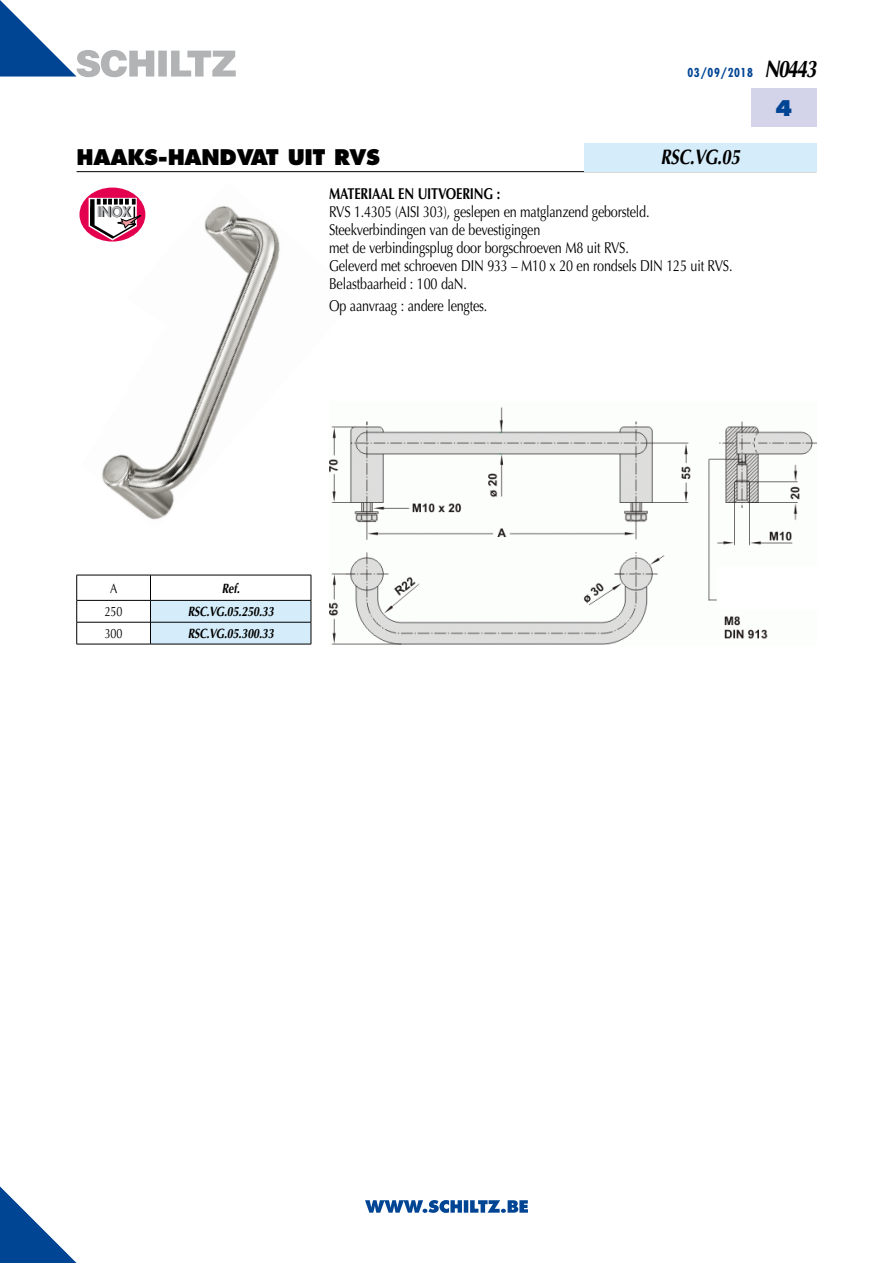
<style>
.page{position:relative;width:893px;height:1263px;background:#fff}
.page>*{position:absolute;margin:0;border:0;box-sizing:border-box;transform-origin:0 0}
.t1{font:800 21px "Futura";letter-spacing:-.015em;color:#000}
.t2{font:italic 700 21px "Optima";letter-spacing:-.015em;color:#000;scale:.8 1}
.t3{font:800 21px "Futura";color:#004494}
.t4{font:15.75px/18px "Optima";letter-spacing:-.015em;color:#000;scale:.8 1}
.t5{font:700 15.75px "Optima";letter-spacing:-.015em;color:#000;scale:.8 1}
.t6{font:800 13.8px "Futura";color:#000}
.t7{font:italic 700 13.5px "Optima";letter-spacing:-.015em;color:#000;scale:.8 1}
.t8{font:13.5px "Optima";letter-spacing:-.015em;color:#000;scale:.8 1}
.t9{font:700 condensed 12px "Futura";letter-spacing:.05em;color:#004494}
.s1{font-family:"Optima";font-style:italic;font-stretch:normal;font-size:24px;color:#000}
</style>
<div class="page">
<svg style="left:0;top:1186px;width:77px;height:77px"></svg>
<div style="left:751px;top:89px;width:65px;height:38px;background:#d3d4e9"></div>
<hr style="left:77px;top:171px;width:739px;height:1px;background:#000">
<svg style="left:0;top:0;width:236px;height:77px"></svg>
<svg style="left:365px;top:1200px;width:163px;height:13px"></svg>
<div style="left:584px;top:143px;width:232px;height:28px;background:#d5edfa"></div>
<img style="left:329px;top:407px;width:487px;height:237px">
<img style="left:82px;top:187px;width:277px;height:342px">
<hr style="left:77px;top:644px;width:73px;height:1px;background:#000">
<hr style="left:150px;top:644px;width:161px;height:1px;background:#000">
<svg style="left:76px;top:575px;width:236px;height:69px"></svg>
<div style="left:718px;top:566px;width:130px;height:43px;background:#fff"></div>
<p class="t9" style="left:687px;top:65px;width:130px">03/09/2018 <span class="s1">N0443</span></p>
<h1 class="t1" style="left:77px;top:144px;width:305px">HAAKS-HANDVAT UIT RVS</h1>
<h1 class="t2" style="left:661px;top:145px;width:101px">RSC.VG.05</h1>
<p class="t6" style="left:98px;top:203px;width:35px">INOX</p>
<p class="t5" style="left:329px;top:184px;width:215px">MATERIAAL EN UITVOERING :</p>
<p class="t4" style="left:329px;top:202px;width:506px">RVS 1.4305 (AISI 303), geslepen en matglanzend geborsteld.<br>Steekverbindingen van de bevestigingen<br>met de verbindingsplug door borgschroeven M8 uit RVS.<br>Geleverd met schroeven DIN 933 – M10 x 20 en rondsels DIN 125 uit RVS.<br>Belastbaarheid : 100 daN.</p>
<p class="t4" style="left:329px;top:297px;width:199px">Op aanvraag : andere lengtes.</p>
<h1 class="t3" style="left:775px;top:95px;width:19px">4</h1>
<p class="t8" style="left:110px;top:580px;width:11px">A</p>
<p class="t7" style="left:222px;top:580px;width:24px">Ref.</p>
<p class="t8" style="left:105px;top:604px;width:24px">250</p>
<p class="t7" style="left:188px;top:604px;width:109px">RSC.VG.05.250.33</p>
<p class="t8" style="left:105px;top:626px;width:24px">300</p>
<p class="t7" style="left:188px;top:626px;width:109px">RSC.VG.05.300.33</p>
</div>
